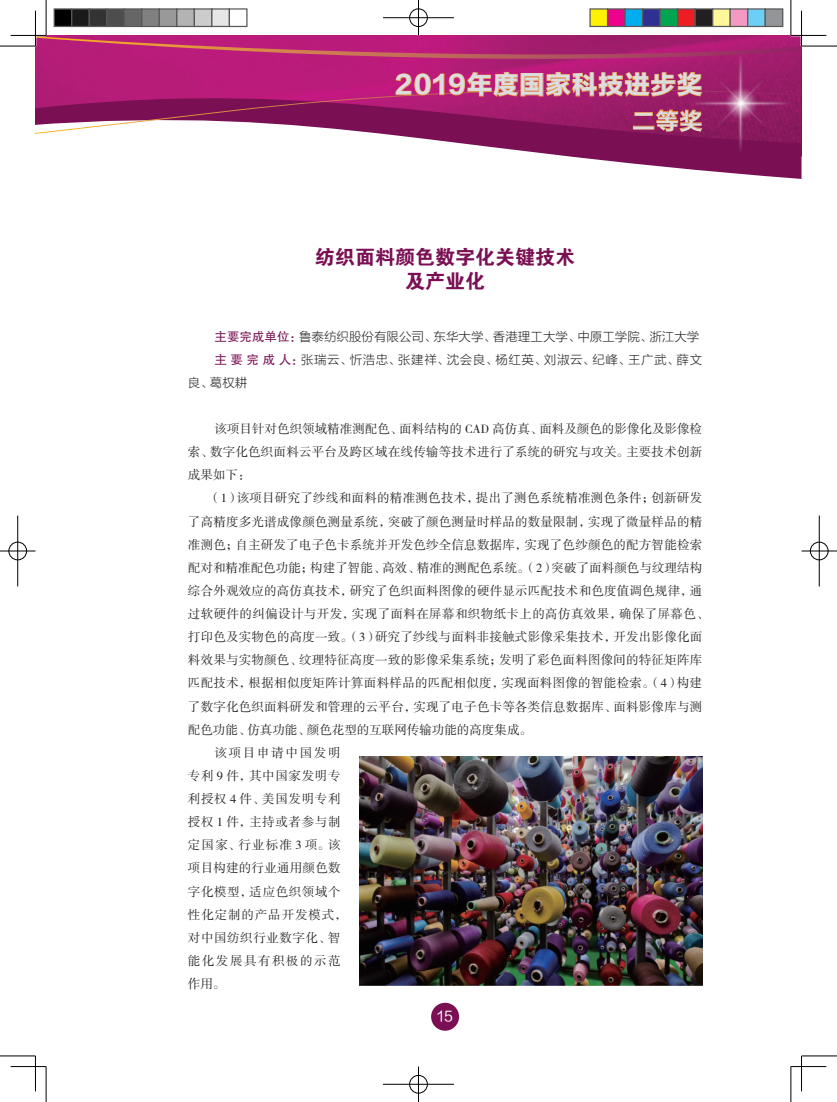
<style>
.page{position:relative;width:837px;height:1102px;background:#fff}
.page>*{position:absolute;margin:0;border:0;box-sizing:border-box;transform-origin:0 0}
.t1{font:25px "FZLTDHK GBK1 0";letter-spacing:.05em;color:#dcdddf}
.t2{font:22.5px "FZLTZCHK GBK1 0";color:#dcdddf}
.t3{font:20px/24px "FZDHTK GBK1 0";color:#7a1053;text-align:center}
.t4{font:13.75px "FZLTHJW GB1 0";color:#fff}
.t5{font:12.5px/23.1px "FZSSK GBK1 0";letter-spacing:.015em;color:#231f20;text-align:justify}
.t6{font:12.5px "FZLTKHK GBK1 0";color:#231f20}
.t7{font:12.5px "FZLTKHK GBK1 0";letter-spacing:.045em;color:#231f20}
.t8{font:12.5px "FZSSK GBK1 0";letter-spacing:.055em;color:#231f20}
.t9{font:12.5px "FZSSK GBK1 0";letter-spacing:.045em;color:#231f20}
.t10{font:12.5px "FZSSK GBK1 0";letter-spacing:.07em;color:#231f20}
.t11{font:12.5px "FZSSK GBK1 0";letter-spacing:.12em;color:#231f20}
.t12{font:12.5px "FZSSK GBK1 0";letter-spacing:.135em;color:#231f20}
.s1{font-family:"FZHTK GBK1 0";color:#7a1053}
</style>
<div class="page">
<svg style="left:35px;top:132px;width:766px;height:47px"></svg>
<div style="left:431px;top:1003px;width:28px;height:28px;background:#7a1053;border-radius:50%"></div>
<svg style="left:737px;top:132px;width:6px;height:21px"></svg>
<img style="left:359px;top:757px;width:343px;height:228px">
<svg style="left:35px;top:35px;width:766px;height:97px;background:#ac2b70"></svg>
<hr style="left:800px;top:11px;width:2px;height:35px;background:#fff">
<hr style="left:0;top:46px;width:35px;height:1px;background:#000">
<hr style="left:801px;top:46px;width:35px;height:1px;background:#000">
<hr style="left:0;top:1056px;width:35px;height:1px;background:#000">
<hr style="left:801px;top:1056px;width:35px;height:1px;background:#000">
<hr style="left:46px;top:0;width:1px;height:35px;background:#000">
<hr style="left:46px;top:1067px;width:1px;height:35px;background:#000">
<hr style="left:790px;top:0;width:1px;height:35px;background:#000">
<hr style="left:790px;top:1067px;width:1px;height:35px;background:#000">
<hr style="left:11px;top:35px;width:35px;height:1px;background:#000">
<hr style="left:790px;top:35px;width:36px;height:1px;background:#000">
<hr style="left:11px;top:1066px;width:35px;height:1px;background:#000">
<hr style="left:790px;top:1066px;width:36px;height:1px;background:#000">
<hr style="left:35px;top:11px;width:1px;height:35px;background:#000">
<hr style="left:35px;top:1056px;width:1px;height:35px;background:#000">
<hr style="left:801px;top:11px;width:1px;height:35px;background:#000">
<hr style="left:801px;top:1056px;width:1px;height:35px;background:#000">
<div style="left:408px;top:8px;width:20px;height:19px;border:2px solid #fff;border-radius:50%"></div>
<hr style="left:383px;top:17px;width:71px;height:2px;background:#fff">
<hr style="left:417px;top:0;width:2px;height:35px;background:#fff">
<div style="left:409px;top:9px;width:18px;height:18px;border:1px solid #000;border-radius:50%"></div>
<hr style="left:383px;top:18px;width:71px;height:1px;background:#000">
<hr style="left:418px;top:0;width:1px;height:35px;background:#000">
<div style="left:408px;top:1075px;width:20px;height:19px;border:2px solid #fff;border-radius:50%"></div>
<hr style="left:383px;top:1083px;width:71px;height:2px;background:#fff">
<hr style="left:417px;top:1067px;width:2px;height:35px;background:#fff">
<div style="left:409px;top:1075px;width:18px;height:18px;border:1px solid #000;border-radius:50%"></div>
<hr style="left:383px;top:1084px;width:71px;height:1px;background:#000">
<hr style="left:418px;top:1067px;width:1px;height:35px;background:#000">
<div style="left:8px;top:541px;width:19px;height:20px;border:2px solid #fff;border-radius:50%"></div>
<hr style="left:0;top:550px;width:35px;height:2px;background:#fff">
<hr style="left:17px;top:516px;width:2px;height:70px;background:#fff">
<div style="left:9px;top:542px;width:18px;height:18px;border:1px solid #000;border-radius:50%"></div>
<hr style="left:0;top:551px;width:35px;height:1px;background:#000">
<hr style="left:18px;top:516px;width:1px;height:70px;background:#000">
<div style="left:809px;top:541px;width:19px;height:20px;border:2px solid #fff;border-radius:50%"></div>
<hr style="left:801px;top:550px;width:35px;height:2px;background:#fff">
<div style="left:809px;top:542px;width:19px;height:18px;border:1px solid #000;border-radius:50%"></div>
<hr style="left:801px;top:551px;width:35px;height:1px;background:#000">
<hr style="left:818px;top:516px;width:1px;height:70px;background:#000">
<div style="left:54px;top:9px;width:18px;height:17px;background:#000"></div>
<div style="left:54px;top:8px;width:18px;height:19px;border:1px solid #595959"></div>
<div style="left:72px;top:9px;width:17px;height:17px;background:#1a1a1a"></div>
<div style="left:71px;top:8px;width:19px;height:19px;border:1px solid #595959"></div>
<div style="left:89px;top:9px;width:18px;height:17px;background:#333"></div>
<div style="left:89px;top:8px;width:18px;height:19px;border:1px solid #595959"></div>
<div style="left:107px;top:9px;width:17px;height:17px;background:#4d4d4d"></div>
<div style="left:106px;top:8px;width:19px;height:19px;border:1px solid #595959"></div>
<div style="left:124px;top:9px;width:18px;height:17px;background:#666"></div>
<div style="left:124px;top:8px;width:18px;height:19px;border:1px solid #595959"></div>
<div style="left:142px;top:9px;width:17px;height:17px;background:#808080"></div>
<div style="left:141px;top:8px;width:19px;height:19px;border:1px solid #595959"></div>
<div style="left:159px;top:9px;width:18px;height:17px;background:#999"></div>
<div style="left:159px;top:8px;width:18px;height:19px;border:1px solid #595959"></div>
<div style="left:177px;top:9px;width:17px;height:17px;background:#b3b3b3"></div>
<div style="left:176px;top:8px;width:19px;height:19px;border:1px solid #595959"></div>
<div style="left:194px;top:9px;width:18px;height:17px;background:#ccc"></div>
<div style="left:194px;top:8px;width:18px;height:19px;border:1px solid #595959"></div>
<div style="left:212px;top:9px;width:17px;height:17px;background:#e6e6e6"></div>
<div style="left:211px;top:8px;width:19px;height:19px;border:1px solid #595959"></div>
<div style="left:229px;top:8px;width:18px;height:19px;border:1px solid #595959"></div>
<div style="left:590px;top:9px;width:17px;height:17px;background:#fff101"></div>
<div style="left:589px;top:8px;width:19px;height:19px;border:1px solid #595959"></div>
<div style="left:607px;top:9px;width:18px;height:17px;background:#ed028c"></div>
<div style="left:606px;top:8px;width:19px;height:19px;border:1px solid #595959"></div>
<div style="left:625px;top:9px;width:17px;height:17px;background:#00aeef"></div>
<div style="left:624px;top:8px;width:19px;height:19px;border:1px solid #595959"></div>
<div style="left:642px;top:9px;width:18px;height:17px;background:#2e3092"></div>
<div style="left:641px;top:8px;width:19px;height:19px;border:1px solid #595959"></div>
<div style="left:660px;top:9px;width:17px;height:17px;background:#00a54f"></div>
<div style="left:659px;top:8px;width:19px;height:19px;border:1px solid #595959"></div>
<div style="left:677px;top:9px;width:18px;height:17px;background:#ee1d23"></div>
<div style="left:676px;top:8px;width:19px;height:19px;border:1px solid #595959"></div>
<div style="left:695px;top:9px;width:17px;height:17px;background:#231f20"></div>
<div style="left:694px;top:8px;width:19px;height:19px;border:1px solid #595959"></div>
<div style="left:712px;top:9px;width:18px;height:17px;background:#fff79a"></div>
<div style="left:711px;top:8px;width:19px;height:19px;border:1px solid #595959"></div>
<div style="left:730px;top:9px;width:17px;height:17px;background:#f499c2"></div>
<div style="left:729px;top:8px;width:19px;height:19px;border:1px solid #595959"></div>
<div style="left:747px;top:9px;width:18px;height:17px;background:#6bcff6"></div>
<div style="left:746px;top:8px;width:19px;height:19px;border:1px solid #595959"></div>
<div style="left:765px;top:9px;width:17px;height:17px;background:#939598"></div>
<div style="left:764px;top:8px;width:19px;height:19px;border:1px solid #595959"></div>
<h1 class="t1" style="left:395px;top:71px;width:308px">2019年度国家科技进步奖</h1>
<h2 class="t2" style="left:632px;top:108px;width:71px">二等奖</h2>
<h3 class="t3" style="left:315px;top:245px;width:261px">纺织面料颜色数字化关键技术及产业化</h3>
<p class="t6" style="left:214px;top:329px;width:486px"><span class="s1">主要完成单位：</span>鲁泰纺织股份有限公司、东华大学、香港理工大学、中原工学院、浙江大学</p>
<p class="t7" style="left:214px;top:353px;width:489px"><span class="s1">主要完成人：</span>张瑞云、忻浩忠、张建祥、沈会良、杨红英、刘淑云、纪峰、王广武、薛文</p>
<p class="t6" style="left:188px;top:376px;width:61px">良、葛权耕</p>
<p class="t5" style="left:188px;top:418px;width:515px;text-indent:27px">该项目针对色织领域精准测配色、面料结构的 CAD 高仿真、面料及颜色的影像化及影像检索、数字化色织面料云平台及跨区域在线传输等技术进行了系统的研究与攻关。主要技术创新成果如下：</p>
<p class="t5" style="left:208px;top:487px;width:495px">（1）该项目研究了纱线和面料的精准测色技术，提出了测色系统精准测色条件；创新研发</p>
<p class="t5" style="left:188px;top:510px;width:515px">了高精度多光谱成像颜色测量系统，突破了颜色测量时样品的数量限制，实现了微量样品的精</p>
<p class="t5" style="left:188px;top:533px;width:515px">准测色；自主研发了电子色卡系统并开发色纱全信息数据库，实现了色纱颜色的配方智能检索</p>
<p class="t5" style="left:188px;top:557px;width:515px">配对和精准配色功能；构建了智能、高效、精准的测配色系统。（2）突破了面料颜色与纹理结构</p>
<p class="t5" style="left:188px;top:580px;width:515px">综合外观效应的高仿真技术，研究了色织面料图像的硬件显示匹配技术和色度值调色规律，通</p>
<p class="t5" style="left:188px;top:603px;width:522px">过软硬件的纠偏设计与开发，实现了面料在屏幕和织物纸卡上的高仿真效果，确保了屏幕色、</p>
<p class="t5" style="left:188px;top:626px;width:515px">打印色及实物色的高度一致。（3）研究了纱线与面料非接触式影像采集技术，开发出影像化面</p>
<p class="t5" style="left:188px;top:649px;width:515px">料效果与实物颜色、纹理特征高度一致的影像采集系统；发明了彩色面料图像间的特征矩阵库</p>
<p class="t5" style="left:188px;top:672px;width:515px">匹配技术，根据相似度矩阵计算面料样品的匹配相似度，实现面料图像的智能检索。（4）构建</p>
<p class="t5" style="left:188px;top:695px;width:515px">了数字化色织面料研发和管理的云平台，实现了电子色卡等各类信息数据库、面料影像库与测</p>
<p class="t5" style="left:188px;top:718px;width:345px">配色功能、仿真功能、颜色花型的互联网传输功能的高度集成。</p>
<p class="t12" style="left:214px;top:746px;width:127px">该项目申请中国发明</p>
<p class="t8" style="left:188px;top:769px;width:154px">专利 9 件，其中国家发明专</p>
<p class="t8" style="left:188px;top:792px;width:154px">利授权 4 件、美国发明专利</p>
<p class="t8" style="left:188px;top:815px;width:154px">授权 1 件，主持或者参与制</p>
<p class="t5" style="left:188px;top:834px;width:154px">定国家、行业标准 3 项。该</p>
<p class="t5" style="left:188px;top:857px;width:154px">项目构建的行业通用颜色数</p>
<p class="t9" style="left:188px;top:885px;width:154px">字化模型，适应色织领域个</p>
<p class="t10" style="left:188px;top:908px;width:160px">性化定制的产品开发模式，</p>
<p class="t9" style="left:188px;top:931px;width:154px">对中国纺织行业数字化、智</p>
<p class="t11" style="left:188px;top:954px;width:154px">能化发展具有积极的示范</p>
<p class="t5" style="left:188px;top:973px;width:39px">作用。</p>
<p class="t4" style="left:437px;top:1009px;width:17px">15</p>
</div>
